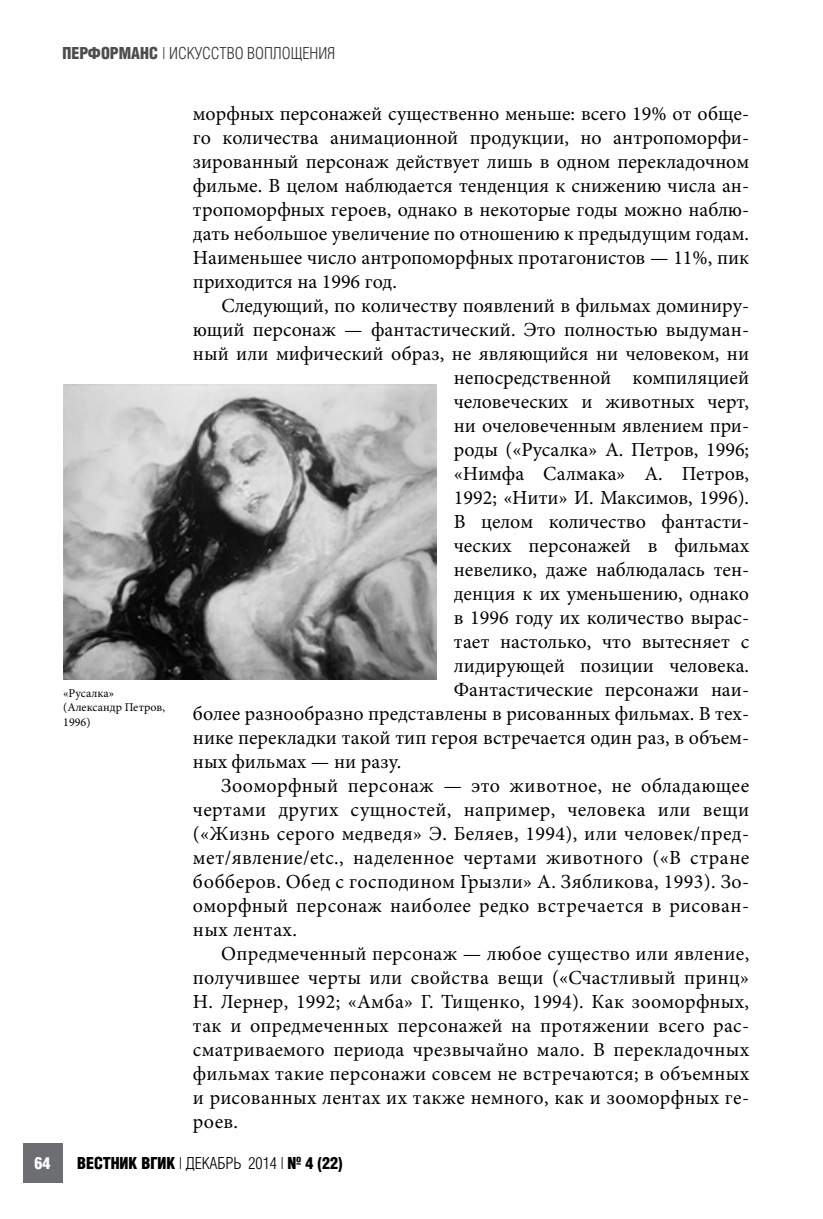
<style>
.page{position:relative;width:823px;height:1219px;background:#fff}
.page>*{position:absolute;margin:0;border:0;box-sizing:border-box;transform-origin:0 0}
.t1{font:20px/24px "Minion Pro";letter-spacing:.01em;color:#000;text-align:justify}
.t2{font:700 16px "AG Letterica Cond L";color:#000}
.t3{font:16px "AG Letterica Cond L";color:#333}
.t4{font:700 16px "AG Letterica Cond L";color:#fff}
.t5{font:12px/14.4px "Minion Pro";color:#000}
.s1{font-weight:700;color:#4d4d4d}
.s2{font-weight:400}
</style>
<div class="page">
<div style="left:23px;top:1143px;width:39px;height:40px;background:#6d6e71"></div>
<img style="left:63px;top:385px;width:373px;height:294px">
<p class="t3" style="left:62px;top:44px;width:274px"><span class="s1">ПЕРФОРМАНС</span> | ИСКУССТВО ВОПЛОЩЕНИЯ</p>
<p class="t4" style="left:34px;top:1153px;width:17px">64</p>
<p class="t5" style="left:63px;top:686px;width:103px">«Русалка» (Александр Петров,<br>1996)</p>
<p class="t1" style="left:193px;top:102px;width:557px">морфных персонажей существенно меньше: всего 19% от обще&shy;го количества анимационной продукции, но антропоморфи&shy;зированный персонаж действует лишь в одном перекладочном фильме. В целом наблюдается тенденция к снижению числа ан&shy;тропоморфных героев, однако в некоторые годы можно наблю&shy;дать небольшое увеличение по отношению к предыдущим годам.<br>Наименьшее число антропоморфных протагонистов — 11%, пик приходится на 1996 год.</p>
<p class="t1" style="left:221px;top:294px;width:529px">Следующий, по количеству появлений в фильмах доминиру-</p>
<p class="t1" style="left:193px;top:318px;width:557px">ющий персонаж — фантастический. Это полностью выдуман-</p>
<p class="t1" style="left:193px;top:342px;width:557px">ный или мифический образ, не являющийся ни человеком, ни</p>
<p class="t1" style="left:453px;top:366px;width:296px">непосредственной компиляцией</p>
<p class="t1" style="left:453px;top:390px;width:296px">человеческих и животных черт,</p>
<p class="t1" style="left:453px;top:414px;width:296px">ни очеловеченным явлением при-</p>
<p class="t1" style="left:453px;top:438px;width:296px">роды («Русалка» А. Петров, 1996;</p>
<p class="t1" style="left:453px;top:462px;width:296px">«Нимфа Салмака» А. Петров,</p>
<p class="t1" style="left:453px;top:486px;width:296px">1992; «Нити» И. Максимов, 1996).</p>
<p class="t1" style="left:453px;top:510px;width:296px">В целом количество фантасти-</p>
<p class="t1" style="left:453px;top:534px;width:296px">ческих персонажей в фильмах</p>
<p class="t1" style="left:453px;top:558px;width:296px">невелико, даже наблюдалась тен-</p>
<p class="t1" style="left:453px;top:582px;width:296px">денция к их уменьшению, однако</p>
<p class="t1" style="left:453px;top:606px;width:296px">в 1996 году их количество вырас-</p>
<p class="t1" style="left:453px;top:630px;width:296px">тает настолько, что вытесняет с</p>
<p class="t1" style="left:453px;top:654px;width:296px">лидирующей позиции человека.</p>
<p class="t1" style="left:453px;top:678px;width:296px">Фантастические персонажи наи-</p>
<p class="t1" style="left:193px;top:702px;width:557px">более разнообразно представлены в рисованных фильмах. В тех-</p>
<p class="t1" style="left:193px;top:726px;width:557px">нике перекладки такой тип героя встречается один раз, в объем-</p>
<p class="t1" style="left:193px;top:750px;width:210px">ных фильмах — ни разу.</p>
<p class="t1" style="left:221px;top:774px;width:529px">Зооморфный персонаж — это животное, не обладающее</p>
<p class="t1" style="left:193px;top:798px;width:557px">чертами других сущностей, например, человека или вещи</p>
<p class="t1" style="left:193px;top:822px;width:557px">(«Жизнь серого медведя» Э. Беляев, 1994), или человек/пред-</p>
<p class="t1" style="left:193px;top:846px;width:557px">мет/явление/etc., наделенное чертами животного («В стране</p>
<p class="t1" style="left:193px;top:870px;width:557px">бобберов. Обед с господином Грызли» А. Зябликова, 1993). Зо-</p>
<p class="t1" style="left:193px;top:894px;width:557px">оморфный персонаж наиболее редко встречается в рисован-</p>
<p class="t1" style="left:193px;top:918px;width:105px">ных лентах.</p>
<p class="t1" style="left:221px;top:942px;width:529px">Опредмеченный персонаж — любое существо или явление,</p>
<p class="t1" style="left:193px;top:966px;width:557px">получившее черты или свойства вещи («Счастливый принц»</p>
<p class="t1" style="left:193px;top:990px;width:557px">Н. Лернер, 1992; «Амба» Г. Тищенко, 1994). Как зооморфных,</p>
<p class="t1" style="left:193px;top:1014px;width:557px">так и опредмеченных персонажей на протяжении всего рас-</p>
<p class="t1" style="left:193px;top:1038px;width:557px">сматриваемого периода чрезвычайно мало. В перекладочных</p>
<p class="t1" style="left:193px;top:1062px;width:557px">фильмах такие персонажи совсем не встречаются; в объемных</p>
<p class="t1" style="left:193px;top:1086px;width:557px">и рисованных лентах их также немного, как и зооморфных ге-</p>
<p class="t1" style="left:193px;top:1110px;width:47px">роев.</p>
<p class="t2" style="left:77px;top:1153px;width:267px">ВЕСТНИК ВГИК <span class="s2">| ДЕКАБРЬ 2014 |</span> № 4 (22)</p>
</div>
